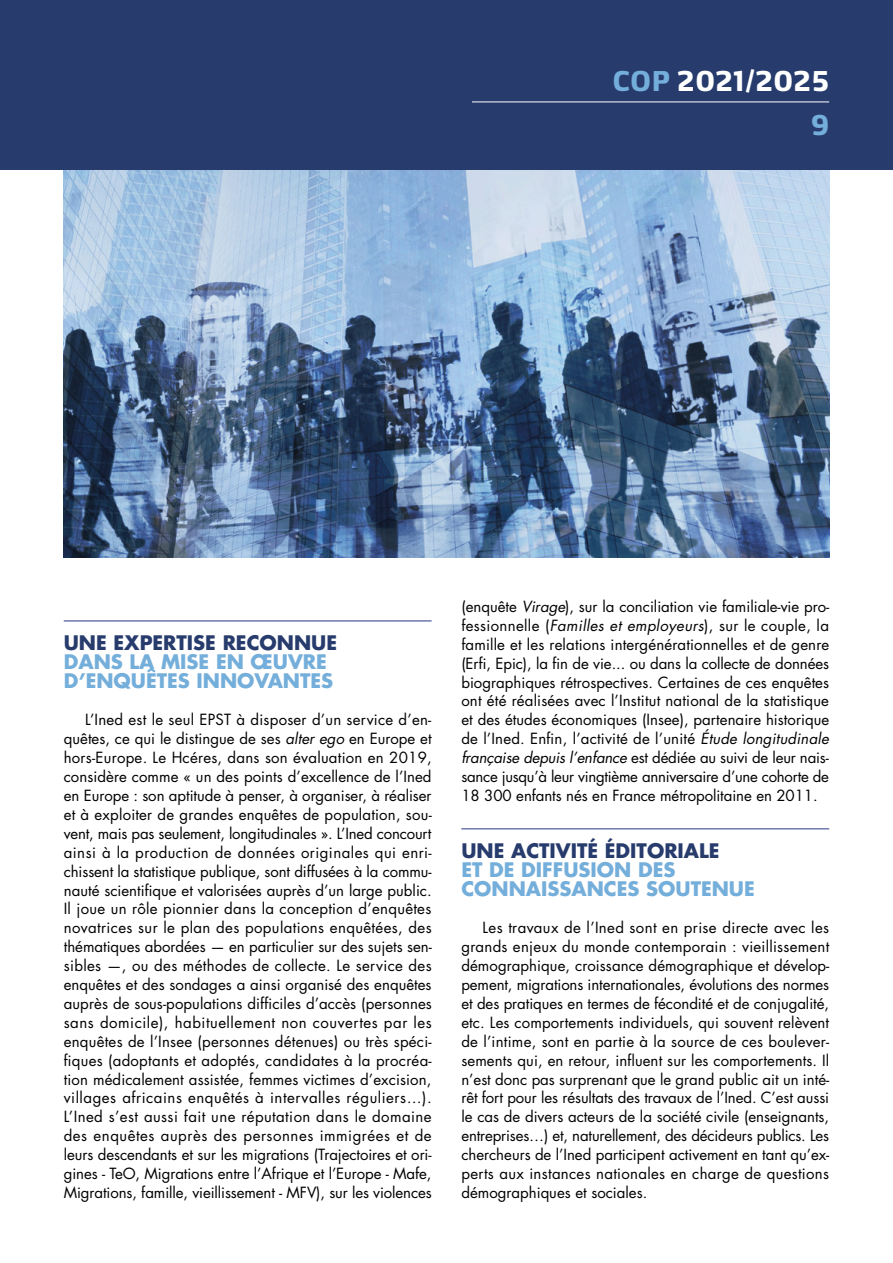
<style>
.page{position:relative;width:893px;height:1263px;background:#fff}
.page>*{position:absolute;margin:0;border:0;box-sizing:border-box;transform-origin:0 0}
.t1{font:900 27px/44.2px "Max OT";letter-spacing:.02em;color:#fff;text-align:right;scale:.9 1}
.t2{font:900 27px "Max OT";color:#74aeda;scale:.9 1}
.t3{font:700 19.5px/18.9px "Futura Std";color:#74aeda}
.t4{font:700 19.5px "Futura Std";color:#273c6d}
.t5{font:15px/18.9px "Futura Std";letter-spacing:-.005em;color:#000;text-align:justify}
.s1{color:#74aeda}
.s2{font-style:italic}
</style>
<div class="page">
<hr style="left:64px;top:620px;width:368px;height:1px;background:#283583">
<hr style="left:461px;top:828px;width:368px;height:1px;background:#283583">
<img style="left:64px;top:170px;width:765px;height:387px">
<div style="left:0;top:0;width:893px;height:170px;background:#273c6d"></div>
<hr style="left:472px;top:102px;width:357px;height:1px;background:#fff">
<h1 class="t1" style="left:612px;top:59px;width:242px"><span class="s1">COP</span> 2021/2025<br><span class="s1">9</span></h1>
<h1 class="t2" style="left:813px;top:108px;width:20px">7</h1>
<h2 class="t4" style="left:64px;top:629px;width:275px">UNE EXPERTISE RECONNUE</h2>
<h2 class="t3" style="left:64px;top:652px;width:271px">DANS LA MISE EN ŒUVRE<br>D’ENQUÊTES INNOVANTES</h2>
<p class="t5" style="left:64px;top:711px;width:370px;text-indent:21px">L’Ined est le seul EPST à disposer d’un service d’en&shy;quêtes, ce qui le distingue de ses <span class="s2">alter ego</span> en Europe et hors-Europe. Le Hcéres, dans son évaluation en 2019, considère comme « un des points d’excellence de l’Ined en Europe : son aptitude à penser, à organiser, à réaliser et à exploiter de grandes enquêtes de population, sou&shy;vent, mais pas seulement, longitudinales ». L’Ined concourt ainsi à la production de données originales qui enri&shy;chissent la statistique publique, sont diffusées à la commu&shy;nauté scientifique et valorisées auprès d’un large public.<br>Il joue un rôle pionnier dans la conception d’enquêtes novatrices sur le plan des populations enquêtées, des thématiques abordées — en particulier sur des sujets sen&shy;sibles —, ou des méthodes de collecte. Le service des enquêtes et des sondages a ainsi organisé des enquêtes auprès de sous-populations difficiles d’accès (personnes sans domicile), habituellement non couvertes par les enquêtes de l’Insee (personnes détenues) ou très spéci&shy;fiques (adoptants et adoptés, candidates à la procréa&shy;tion médicalement assistée, femmes victimes d’excision, villages africains enquêtés à intervalles réguliers…).<br>L’Ined s’est aussi fait une réputation dans le domaine des enquêtes auprès des personnes immigrées et de leurs descendants et sur les migrations (Trajectoires et ori&shy;gines - TeO, Migrations entre l’Afrique et l’Europe - Mafe, Migrations, famille, vieillissement - MFV), sur les violences</p>
<p class="t5" style="left:461px;top:597px;width:370px">(enquête <span class="s2">Virage</span>), sur la conciliation vie familiale-vie pro&shy;fessionnelle (<span class="s2">Familles et employeurs</span>), sur le couple, la famille et les relations intergénérationnelles et de genre (Erfi, Epic), la fin de vie... ou dans la collecte de données biographiques rétrospectives. Certaines de ces enquêtes ont été réalisées avec l’Institut national de la statistique et des études économiques (Insee), partenaire historique de l’Ined. Enfin, l’activité de l’unité <span class="s2">Étude longitudinale française depuis l’enfance</span> est dédiée au suivi de leur nais&shy;sance jusqu’à leur vingtième anniversaire d’une cohorte de 18 300 enfants nés en France métropolitaine en 2011.</p>
<h2 class="t4" style="left:461px;top:837px;width:260px">UNE ACTIVITÉ ÉDITORIALE</h2>
<h2 class="t3" style="left:461px;top:859px;width:295px">ET DE DIFFUSION DES<br>CONNAISSANCES SOUTENUE</h2>
<p class="t5" style="left:461px;top:918px;width:369px;text-indent:21px">Les travaux de l’Ined sont en prise directe avec les grands enjeux du monde contemporain : vieillissement démographique, croissance démographique et dévelop&shy;pement, migrations internationales, évolutions des normes et des pratiques en termes de fécondité et de conjugalité, etc. Les comportements individuels, qui souvent relèvent de l’intime, sont en partie à la source de ces boulever&shy;sements qui, en retour, influent sur les comportements. Il n’est donc pas surprenant que le grand public ait un inté&shy;rêt fort pour les résultats des travaux de l’Ined. C’est aussi le cas de divers acteurs de la société civile (enseignants, entreprises…) et, naturellement, des décideurs publics. Les chercheurs de l’Ined participent activement en tant qu’ex&shy;perts aux instances nationales en charge de questions démographiques et sociales.</p>
</div>
